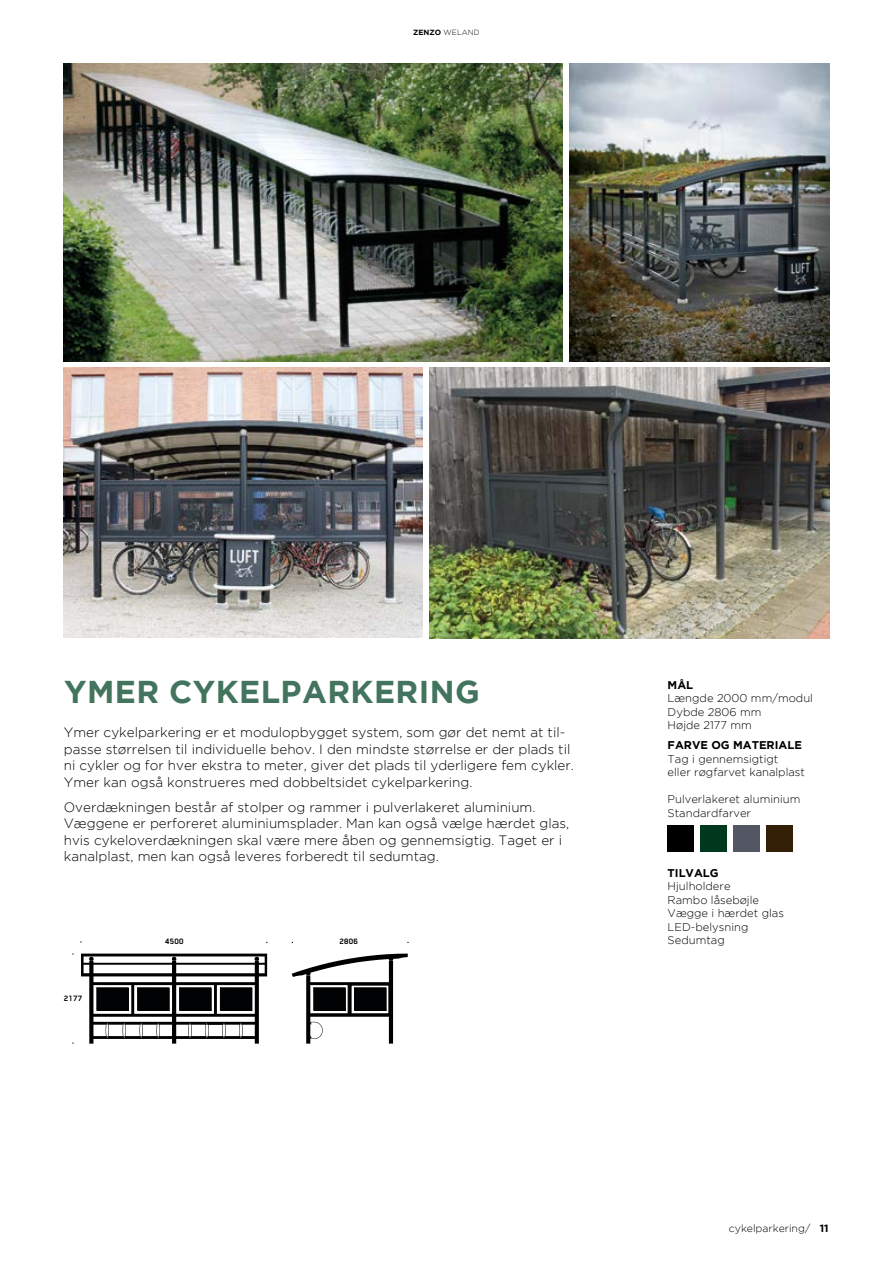
<style>
.page{position:relative;width:893px;height:1263px;background:#fff}
.page>*{position:absolute;margin:0;border:0;box-sizing:border-box;transform-origin:0 0}
.t1{font:700 31.5px "Gotham";letter-spacing:.015em;color:#43745d}
.t2{font:300 13.5px/16.5px "Gotham";color:#000}
.t3{font:300 11.25px/13.5px "Gotham";color:#000}
.t4{font:700 11.25px "Gotham";color:#000}
.t5{font:300 10.5px "Gotham";color:#000}
.t6{font:700 9px "Blender Pro";color:#000}
.t7{font:300 7.5px "Gotham";letter-spacing:.015em;color:#000}
.s1{font-weight:700}
</style>
<div class="page">
<div style="left:668px;top:825px;width:26px;height:26px;background:#000"></div>
<div style="left:701px;top:825px;width:26px;height:26px;background:#00381d"></div>
<div style="left:733px;top:825px;width:27px;height:26px;background:#535764"></div>
<div style="left:766px;top:825px;width:27px;height:26px;background:#332006"></div>
<img style="left:569px;top:64px;width:260px;height:297px">
<svg style="left:81px;top:953px;width:327px;height:91px"></svg>
<img style="left:64px;top:64px;width:499px;height:297px">
<img style="left:64px;top:368px;width:359px;height:269px">
<img style="left:429px;top:368px;width:400px;height:270px">
<p class="t7" style="left:413px;top:29px;width:68px"><span class="s1">ZENZO</span> WELAND</p>
<h1 class="t1" style="left:64px;top:674px;width:417px">YMER CYKELPARKERING</h1>
<p class="t2" style="left:64px;top:724px;width:512px">Ymer cykelparkering er et modulopbygget system, som gør det nemt at til&shy;passe størrelsen til individuelle behov. I den mindste størrelse er der plads til ni cykler og for hver ekstra to meter, giver det plads til yderligere fem cykler.<br>Ymer kan også konstrueres med dobbeltsidet cykelparkering.</p>
<p class="t2" style="left:64px;top:798px;width:507px">Overdækningen består af stolper og rammer i pulverlakeret aluminium.<br>Væggene er perforeret aluminiumsplader. Man kan også vælge hærdet glas, hvis cykeloverdækningen skal være mere åben og gennemsigtig. Taget er i kanalplast, men kan også leveres forberedt til sedumtag.</p>
<p class="t6" style="left:64px;top:993px;width:20px">2177</p>
<p class="t6" style="left:165px;top:936px;width:20px">4500</p>
<p class="t6" style="left:339px;top:936px;width:20px">2806</p>
<p class="t4" style="left:668px;top:678px;width:27px">MÅL</p>
<p class="t3" style="left:668px;top:691px;width:147px">Længde 2000 mm/modul<br>Dybde 2806 mm<br>Højde 2177 mm</p>
<p class="t4" style="left:668px;top:738px;width:136px">FARVE OG MATERIALE</p>
<p class="t3" style="left:668px;top:752px;width:139px">Tag i gennemsigtigt<br>eller røgfarvet kanalplast</p>
<p class="t3" style="left:668px;top:792px;width:134px">Pulverlakeret aluminium<br>Standardfarver</p>
<p class="t4" style="left:668px;top:866px;width:53px">TILVALG</p>
<p class="t3" style="left:668px;top:879px;width:118px">Hjulholdere<br>Rambo låsebøjle<br>Vægge i hærdet glas<br>LED-belysning<br>Sedumtag</p>
<p class="t5" style="left:729px;top:1223px;width:101px">cykelparkering/ <span class="s1">11</span></p>
</div>
